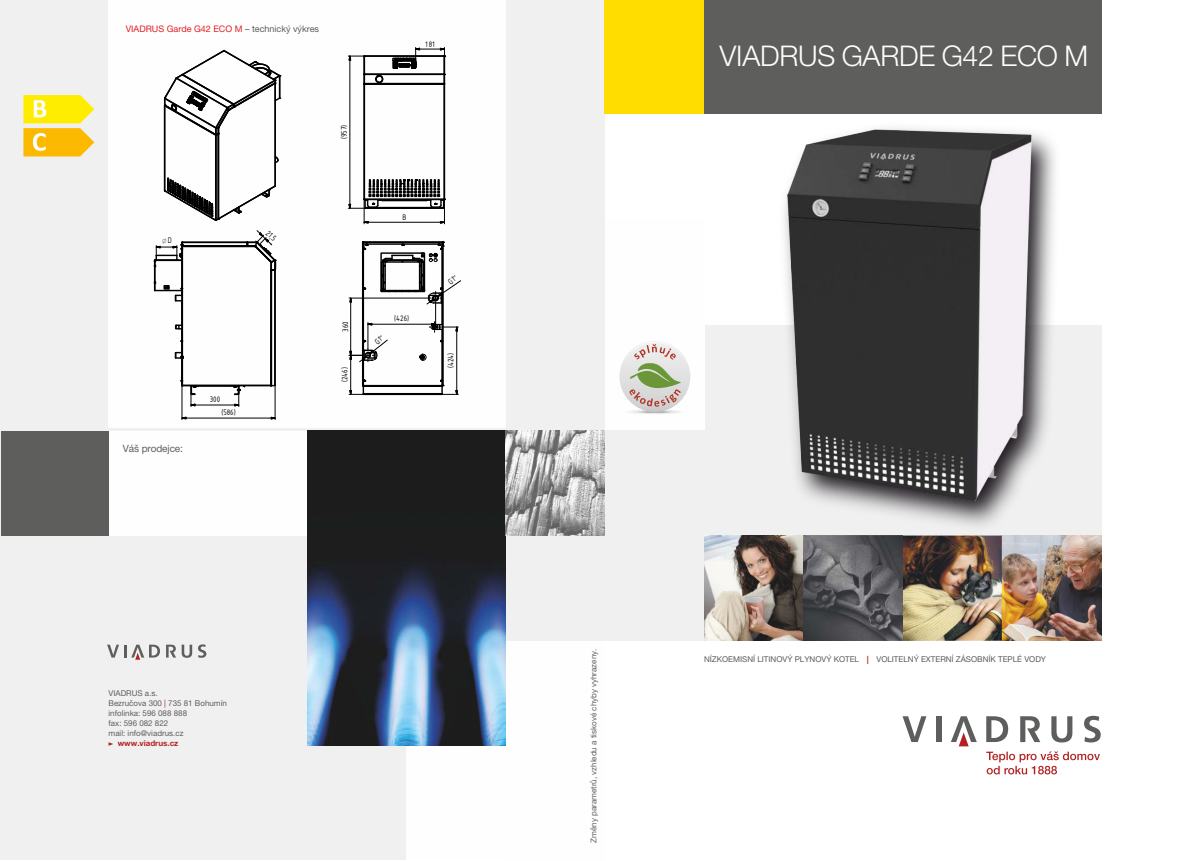
<style>
.page{position:relative;width:1180px;height:861px;background:#fff}
.page>*{position:absolute;margin:0;border:0;box-sizing:border-box;transform-origin:0 0}
.t1{font:300 28.5px "Helvetica Neue LT Pro";letter-spacing:-.01em;color:#fefefe}
.t2{font:10px "Helvetica Neue LT Pro";letter-spacing:-.01em;color:#5e5e5d}
.t3{font:9px "Helvetica Neue LT Pro";color:#e31e24}
.t4{font:8.6px "ISOCPEUR";color:#000;scale:.9 1}
.t5{font:8px/10px "Helvetica Neue LT Pro";color:#5e5e5d}
.t6{font:8px "Helvetica Neue LT Pro";color:#5b5b5b}
.t7{font:700 8px "Helvetica Neue LT Pro";color:#b32223}
.t8{font:5.6px "Myriad CAD";color:#000;scale:.9 1}
.s1{color:#5b5b5b}
.s2{font-family:"ISOCPEUR";font-size:8.6px}
.s3{color:#b32223}
.s4{font-family:"Swiss 721 AT";font-weight:800;color:#b13325}
</style>
<div class="page">
<div style="left:1px;top:0;width:604px;height:859px;background:#f0f0f0"></div>
<div style="left:108px;top:430px;width:199px;height:105px;background:#fefefe"></div>
<div style="left:406px;top:746px;width:99px;height:113px;background:#fefefe"></div>
<div style="left:704px;top:0;width:397px;height:114px;background:#5e5e5d"></div>
<div style="left:605px;top:0;width:99px;height:114px;background:#fd0"></div>
<div style="left:704px;top:324px;width:397px;height:211px;background:#f0f0f0"></div>
<div style="left:505px;top:535px;width:199px;height:105px;background:#f0f0f0"></div>
<div style="left:505px;top:640px;width:100px;height:219px;background:#fefefe"></div>
<div style="left:605px;top:430px;width:99px;height:105px;background:#f0f0f0"></div>
<div style="left:108px;top:0;width:397px;height:427px;background:#fefefe"></div>
<svg style="left:108px;top:742px;width:5px;height:3px"></svg>
<div style="left:1px;top:430px;width:107px;height:105px;background:#5e5e5d"></div>
<img style="left:307px;top:430px;width:198px;height:315px">
<img style="left:505px;top:430px;width:100px;height:104px">
<svg style="left:986px;top:751px;width:114px;height:23px"></svg>
<svg style="left:902px;top:716px;width:24px;height:25px"></svg>
<div style="left:936px;top:715px;width:5px;height:26px;background:#5e5e5d"></div>
<svg style="left:951px;top:716px;width:25px;height:30px"></svg>
<svg style="left:986px;top:716px;width:22px;height:25px"></svg>
<svg style="left:1051px;top:716px;width:21px;height:26px"></svg>
<svg style="left:1084px;top:715px;width:16px;height:27px"></svg>
<svg style="left:1020px;top:716px;width:20px;height:25px"></svg>
<svg style="left:107px;top:644px;width:53px;height:15px"></svg>
<svg style="left:182px;top:644px;width:10px;height:13px"></svg>
<svg style="left:198px;top:644px;width:8px;height:13px"></svg>
<svg style="left:166px;top:644px;width:10px;height:13px"></svg>
<img style="left:704px;top:535px;width:397px;height:105px">
<svg style="left:803px;top:640px;width:99px;height:1px"></svg>
<div style="left:624px;top:409px;width:61px;height:5px;background:#f3f3f4;border-radius:50%"></div>
<div style="left:625px;top:409px;width:59px;height:5px;background:#f7f7f8;border-radius:50%"></div>
<div style="left:627px;top:409px;width:55px;height:5px;background:#f0f0f0;border-radius:50%"></div>
<hr style="left:630px;top:410px;width:50px;height:3px;background:#f5f5f6;border-radius:50%">
<hr style="left:631px;top:410px;width:47px;height:3px;background:#f2f2f2;border-radius:50%">
<hr style="left:633px;top:410px;width:43px;height:3px;background:#eeeeef;border-radius:50%">
<hr style="left:635px;top:410px;width:39px;height:3px;background:#eaeaeb;border-radius:50%">
<div style="left:619px;top:341px;width:71px;height:70px;background:#e2e2e3;border-radius:50%"></div>
<svg style="left:623px;top:341px;width:63px;height:71px"></svg>
<svg style="left:23px;top:95px;width:71px;height:61px"></svg>
<img style="left:777px;top:128px;width:283px;height:398px">
<img style="left:787px;top:130px;width:244px;height:371px">
<svg style="left:348px;top:47px;width:99px;height:177px"></svg>
<hr style="left:182px;top:384px;width:89px;height:2px;background:#000">
<hr style="left:181px;top:329px;width:2px;height:56px;background:#000">
<hr style="left:181px;top:303px;width:2px;height:21px;background:#000">
<div style="left:270px;top:269px;width:2px;height:117px;border:1px solid #000"></div>
<hr style="left:271px;top:270px;width:1px;height:115px;background:#000">
<hr style="left:274px;top:270px;width:2px;height:115px;background:#000">
<svg style="left:269px;top:381px;width:7px;height:6px"></svg>
<svg style="left:175px;top:352px;width:9px;height:8px"></svg>
<svg style="left:174px;top:324px;width:8px;height:6px"></svg>
<svg style="left:180px;top:379px;width:68px;height:27px"></svg>
<svg style="left:181px;top:416px;width:6px;height:3px"></svg>
<hr style="left:186px;top:417px;width:85px;height:1px;background:#000">
<hr style="left:275px;top:385px;width:1px;height:34px;background:#000">
<hr style="left:182px;top:293px;width:1px;height:126px;background:#000">
<svg style="left:153px;top:49px;width:128px;height:254px"></svg>
<svg style="left:349px;top:241px;width:112px;height:155px"></svg>
<p class="t3" style="left:126px;top:25px;width:195px">VIADRUS Garde G42 ECO M <span class="s1">– technický výkres</span></p>
<p class="t8" style="left:162px;top:238px;width:12px">⌀<span class="s2">D</span></p>
<p class="t4" style="left:269px;top:229px;width:14px;rotate:44deg">21,5</p>
<p class="t2" style="left:123px;top:445px;width:62px">Váš prodejce:</p>
<p class="t4" style="left:210px;top:396px;width:13px">300</p>
<p class="t4" style="left:221px;top:409px;width:18px">(586)</p>
<p class="t4" style="left:341px;top:139px;width:18px;rotate:-90deg">(957)</p>
<p class="t4" style="left:342px;top:332px;width:13px;rotate:-90deg">360</p>
<p class="t4" style="left:342px;top:382px;width:18px;rotate:-90deg">(246)</p>
<p class="t4" style="left:425px;top:41px;width:12px">181</p>
<p class="t4" style="left:402px;top:214px;width:6px">B</p>
<p class="t4" style="left:394px;top:315px;width:18px">(426)</p>
<p class="t4" style="left:448px;top:368px;width:19px;rotate:-90deg">(424)</p>
<p class="t5" style="left:108px;top:689px;width:120px">VIADRUS a.s.<br>Bezručova 300 <span class="s3">|</span> 735 81 Bohumín infolinka: 596 088 888<br>fax: 596 082 822<br>mail: info@viadrus.cz</p>
<p class="t7" style="left:118px;top:740px;width:62px">www.viadrus.cz</p>
<h1 class="t1" style="left:719px;top:45px;width:370px">VIADRUS GARDE G42 ECO M</h1>
<p class="t5" style="left:590px;top:842px;width:195px;rotate:-90deg">Změny parametrů, vzhledu a tiskové chyby vyhrazeny.</p>
<p class="t6" style="left:704px;top:656px;width:343px">NÍZKOEMISNÍ LITINOVÝ PLYNOVÝ KOTEL <span class="s4">|</span> VOLITELNÝ EXTERNÍ ZÁSOBNÍK TEPLÉ VODY</p>
</div>
